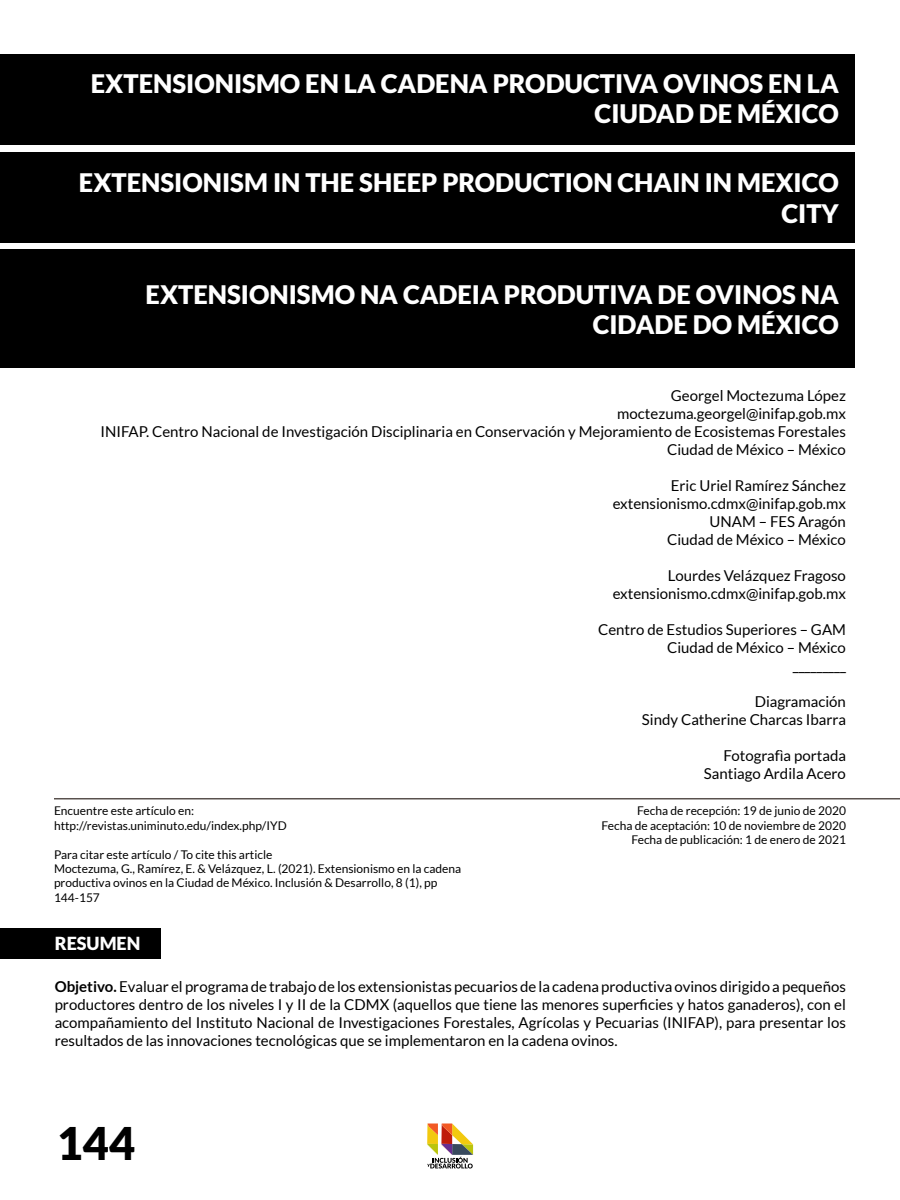
<style>
.page{position:relative;width:900px;height:1200px;background:#fff}
.page>*{position:absolute;margin:0;border:0;box-sizing:border-box;transform-origin:0 0}
.t1{font:900 45px "Lato";color:#000}
.t2{font:900 25.5px/30.6px "Lato";color:#fff;text-align:right}
.t3{font:900 18px "Lato";color:#fff}
.t4{font:15px/18px "Lato";color:#000;text-align:justify}
.t5{font:12px/14.4px "Lato";color:#000}
.s1{font-weight:700}
</style>
<div class="page">
<div style="left:0;top:54px;width:855px;height:91px;background:#000"></div>
<div style="left:1px;top:928px;width:160px;height:31px;background:#000"></div>
<div style="left:0;top:152px;width:855px;height:91px;background:#000"></div>
<div style="left:0;top:250px;width:855px;height:118px;background:#000"></div>
<hr style="left:54px;top:798px;width:846px;height:1px;background:#59514e">
<svg style="left:427px;top:1123px;width:46px;height:46px"></svg>
<p class="t2" style="left:91px;top:68px;width:750px">EXTENSIONISMO EN LA CADENA PRODUCTIVA OVINOS EN LA<br>CIUDAD DE MÉXICO</p>
<p class="t2" style="left:79px;top:167px;width:761px">EXTENSIONISM IN THE SHEEP PRODUCTION CHAIN IN MEXICO<br>CITY</p>
<p class="t2" style="left:146px;top:278px;width:695px">EXTENSIONISMO NA CADEIA PRODUTIVA DE OVINOS NA<br>CIDADE DO MÉXICO</p>
<p class="t4" style="left:671px;top:387px;width:177px">Georgel Moctezuma López</p>
<p class="t4" style="left:617px;top:405px;width:230px">moctezuma.georgel@inifap.gob.mx</p>
<p class="t4" style="left:101px;top:423px;width:747px">INIFAP. Centro Nacional de Investigación Disciplinaria en Conservación y Mejoramiento de Ecosistemas Forestales</p>
<p class="t4" style="left:667px;top:441px;width:180px">Ciudad de México – México</p>
<p class="t4" style="left:671px;top:477px;width:177px">Eric Uriel Ramírez Sánchez</p>
<p class="t4" style="left:613px;top:495px;width:235px">extensionismo.cdmx@inifap.gob.mx</p>
<p class="t4" style="left:710px;top:513px;width:138px">UNAM – FES Aragón</p>
<p class="t4" style="left:667px;top:531px;width:180px">Ciudad de México – México</p>
<p class="t4" style="left:668px;top:567px;width:180px">Lourdes Velázquez Fragoso</p>
<p class="t4" style="left:613px;top:585px;width:235px">extensionismo.cdmx@inifap.gob.mx</p>
<p class="t4" style="left:598px;top:621px;width:249px">Centro de Estudios Superiores – GAM</p>
<p class="t4" style="left:667px;top:639px;width:180px">Ciudad de México – México</p>
<p class="t4" style="left:793px;top:657px;width:55px">_________</p>
<p class="t4" style="left:755px;top:693px;width:93px">Diagramación</p>
<p class="t4" style="left:642px;top:711px;width:206px">Sindy Catherine Charcas Ibarra</p>
<p class="t4" style="left:723px;top:747px;width:124px">Fotografìa portada</p>
<p class="t4" style="left:704px;top:765px;width:144px">Santiago Ardila Acero</p>
<p class="t5" style="left:54px;top:804px;width:142px">Encuentre este artículo en:</p>
<p class="t5" style="left:54px;top:818px;width:234px">http://revistas.uniminuto.edu/index.php/IYD</p>
<p class="t5" style="left:54px;top:847px;width:220px">Para citar este artículo / To cite this article</p>
<p class="t5" style="left:54px;top:861px;width:409px">Moctezuma, G., Ramírez, E. &amp; Velázquez, L. (2021). Extensionismo en la cadena productiva ovinos en la Ciudad de México. Inclusión &amp; Desarrollo, 8 (1), pp<br>144-157</p>
<p class="t3" style="left:55px;top:933px;width:87px">RESUMEN</p>
<p class="t5" style="left:637px;top:804px;width:210px">Fecha de recepción: 19 de junio de 2020</p>
<p class="t5" style="left:601px;top:818px;width:246px">Fecha de aceptación: 10 de noviembre de 2020</p>
<p class="t5" style="left:631px;top:833px;width:216px">Fecha de publicación: 1 de enero de 2021</p>
<p class="t4" style="left:55px;top:978px;width:793px"><span class="s1">Objetivo.</span> Evaluar el programa de trabajo de los extensionistas pecuarios de la cadena productiva ovinos dirigido a pequeños productores dentro de los niveles I y II de la CDMX (aquellos que tiene las menores superficies y hatos ganaderos), con el acompañamiento del Instituto Nacional de Investigaciones Forestales, Agrícolas y Pecuarias (INIFAP), para presentar los resultados de las innovaciones tecnológicas que se implementaron en la cadena ovinos.</p>
<p class="t1" style="left:57px;top:1117px;width:80px">144</p>
</div>
